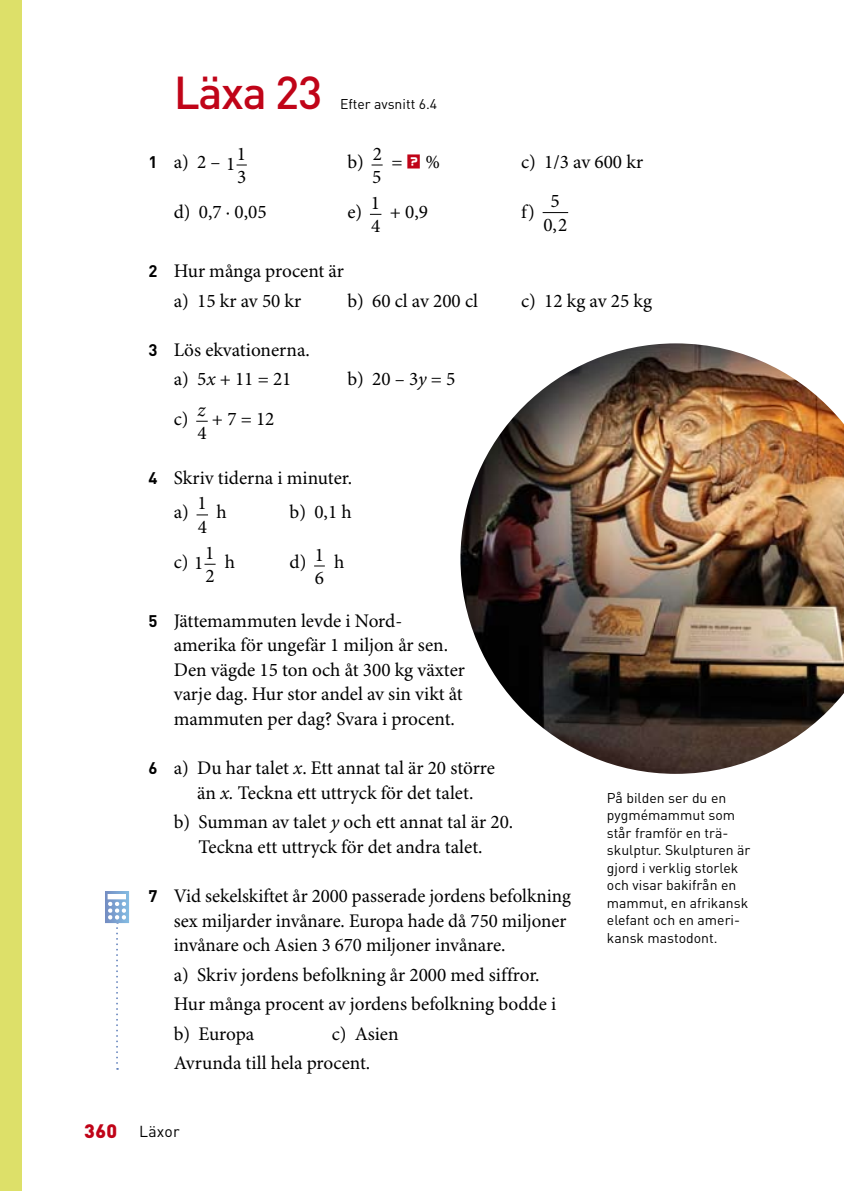
<style>
.page{position:relative;width:844px;height:1191px;background:#fff}
.page>*{position:absolute;margin:0;border:0;box-sizing:border-box;transform-origin:0 0}
.t1{font:500 45.5px "DIN Pro";letter-spacing:-.03em;color:#c00418}
.t2{font:19.25px/24.5px "Minion Pro";color:#000}
.t3{font:italic 19.25px "Minion Pro";color:#000}
.t4{font:15.75px "DIN Pro";letter-spacing:.02em;color:#000}
.t5{font:14px/17.5px "DIN Pro";color:#000}
.s1{font-family:"DIN Pro";font-weight:700;font-size:16.62px}
.s2{font-family:"Mayo Ding Borders";font-size:28px;color:#c00418}
.s3{font-style:italic}
.s4{font-weight:900;font-size:19.25px;color:#c00418}
</style>
<div class="page">
<svg style="left:542px;top:212px;width:26px;height:1px"></svg>
<svg style="left:196px;top:421px;width:12px;height:1px"></svg>
<svg style="left:196px;top:514px;width:12px;height:1px"></svg>
<svg style="left:105px;top:891px;width:24px;height:178px"></svg>
<img style="left:460px;top:343px;width:383px;height:431px">
<div style="left:0;top:0;width:22px;height:1191px;background:#dde069"></div>
<h1 class="t1" style="left:174px;top:62px;width:150px">Läxa 23</h1>
<p class="t5" style="left:340px;top:95px;width:99px">Efter avsnitt 6.4</p>
<p class="t2" style="left:148px;top:151px;width:89px"><span class="s1">1</span> a) 2 – 1</p>
<p class="t2" style="left:237px;top:142px;width:11px;line-height:23.4px">1<br>3</p>
<p class="t2" style="left:347px;top:151px;width:18px">b)</p>
<p class="t2" style="left:372px;top:142px;width:11px;line-height:23.4px">2<br>5</p>
<p class="t2" style="left:391px;top:151px;width:50px">= <span class="s2">?</span> %</p>
<p class="t2" style="left:521px;top:151px;width:123px">c) 1/3 av 600 kr</p>
<p class="t2" style="left:174px;top:200px;width:94px">d) 0,7 · 0,05</p>
<p class="t2" style="left:347px;top:200px;width:16px">e)</p>
<p class="t2" style="left:371px;top:192px;width:11px;line-height:23.4px">1<br>4</p>
<p class="t2" style="left:390px;top:200px;width:40px">+ 0,9</p>
<p class="t2" style="left:521px;top:200px;width:15px">f)</p>
<p class="t2" style="left:543px;top:190px;width:26px;line-height:23.4px;text-align:center">5<br>0 2,</p>
<p class="t2" style="left:174px;top:257px;width:172px;line-height:29.4px;text-indent:-25px"><span class="s1">2</span> Hur många procent är a) 15 kr av 50 kr</p>
<p class="t2" style="left:347px;top:289px;width:132px">b) 60 cl av 200 cl</p>
<p class="t2" style="left:521px;top:289px;width:132px">c) 12 kg av 25 kg</p>
<p class="t2" style="left:148px;top:336px;width:163px;line-height:29.4px;text-align:center"><span class="s1">3</span> Lös ekvationerna. a) 5<span class="s3">x</span> + 11 = 21</p>
<p class="t2" style="left:174px;top:407px;width:16px">c)</p>
<p class="t3" style="left:197px;top:398px;width:10px">z</p>
<p class="t2" style="left:197px;top:421px;width:11px">4</p>
<p class="t2" style="left:212px;top:407px;width:64px">+ 7 = 12</p>
<p class="t2" style="left:347px;top:368px;width:110px">b) 20 – 3<span class="s3">y</span> = 5</p>
<p class="t2" style="left:174px;top:461px;width:180px;line-height:34.5px;text-indent:-25px"><span class="s1">4</span> Skriv tiderna i minuter. a)</p>
<p class="t2" style="left:197px;top:492px;width:11px;line-height:23.4px">1<br>4</p>
<p class="t2" style="left:216px;top:501px;width:12px">h</p>
<p class="t2" style="left:289px;top:501px;width:64px">b) 0,1 h</p>
<p class="t2" style="left:174px;top:550px;width:31px">c) 1</p>
<p class="t2" style="left:205px;top:541px;width:11px;line-height:23.4px">1<br>2</p>
<p class="t2" style="left:225px;top:550px;width:12px">h</p>
<p class="t2" style="left:289px;top:554px;width:36px;line-height:16.3px;text-align:right">d) 1<br>6</p>
<p class="t2" style="left:334px;top:550px;width:12px">h</p>
<p class="t2" style="left:174px;top:609px;width:293px;text-indent:-25px"><span class="s1">5</span> Jättemammuten levde i Nord&shy;amerika för ungefär 1 miljon år sen.<br>Den vägde 15 ton och åt 300 kg växter varje dag. Hur stor andel av sin vikt åt mammuten per dag? Svara i procent.</p>
<p class="t2" style="left:197px;top:756px;width:299px;text-indent:-49px"><span class="s1">6</span> a) Du har talet <span class="s3">x</span>. Ett annat tal är 20 större än <span class="s3">x.</span> Teckna ett uttryck för det talet.</p>
<p class="t2" style="left:174px;top:810px;width:341px;text-align:center">b) Summan av talet <span class="s3">y</span> och ett annat tal är 20.<br>Teckna ett uttryck för det andra talet.</p>
<p class="t2" style="left:174px;top:884px;width:398px;text-indent:-25px"><span class="s1">7</span> Vid sekelskiftet år 2000 passerade jordens befolkning sex miljarder invånare. Europa hade då 750 miljoner invånare och Asien 3 670 miljoner invånare.</p>
<p class="t2" style="left:174px;top:960px;width:384px;line-height:29.4px">a) Skriv jordens befolkning år 2000 med siffror.<br>Hur många procent av jordens befolkning bodde i b) Europa</p>
<p class="t2" style="left:174px;top:1019px;width:226px;line-height:29.4px;text-indent:158px">c) Asien<br>Avrunda till hela procent.</p>
<p class="t4" style="left:84px;top:1120px;width:97px"><span class="s4">360</span> Läxor</p>
<p class="t5" style="left:606px;top:788px;width:145px">På bilden ser du en pygmémammut som står framför en trä&shy;skulptur. Skulpturen är gjord i verklig storlek och visar bakifrån en mammut, en afrikansk elefant och en ameri&shy;kansk mastodont.</p>
</div>
